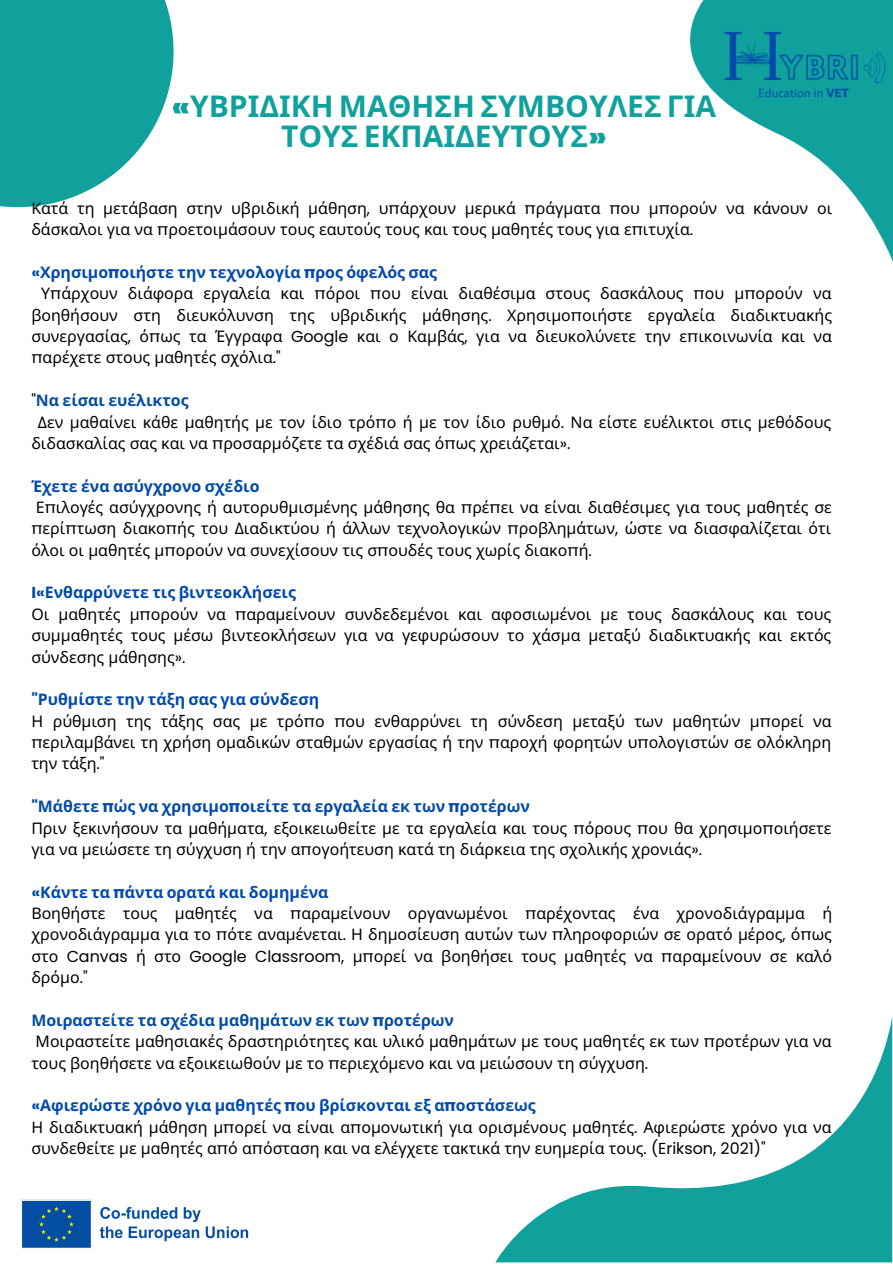
<style>
.page{position:relative;width:893px;height:1264px;background:#fff}
.page>*{position:absolute;margin:0;border:0;box-sizing:border-box;transform-origin:0 0}
.t1{font:700 30px/30.3px "Noto Sans";color:#10a19d;text-align:center}
.t2{font:15.9px/21.3px "Noto Sans";color:#000}
.t3{font:700 15.9px "Noto Sans";color:#014aad}
.t4{font:700 15.9px "Noto Sans";color:#044ea2}
.s1{font-family:"Poppins";font-weight:900}
.s2{font-family:"Poppins"}
.s3{font-family:"Poppins";font-weight:400;color:#000}
</style>
<div class="page">
<svg style="left:495px;top:1018px;width:397px;height:244px"></svg>
<svg style="left:690px;top:0;width:202px;height:260px"></svg>
<svg style="left:0;top:0;width:173px;height:207px;background:#32aeab"></svg>
<img style="left:710px;top:0;width:182px;height:153px">
<img style="left:21px;top:1199px;width:228px;height:49px">
<p class="t1" style="left:171px;top:90px;width:546px"><span class="s1">«</span>ΥΒΡΙΔΙΚΗ ΜΑΘΗΣΗ ΣΥΜΒΟΥΛΕΣ ΓΙΑ<br>ΤΟΥΣ ΕΚΠΑΙΔΕΥΤΟΥΣ<span class="s1">»</span></p>
<p class="t2" style="left:31px;top:197px;width:802px">Κατά τη μετάβαση στην υβριδική μάθηση<span class="s2">,</span> υ<span class="s2">π</span>άρχουν μερικά <span class="s2">π</span>ράγματα <span class="s2">π</span>ου μ<span class="s2">π</span>ορούν να κάνουν οι δάσκαλοι για να <span class="s2">π</span>ροετοιμάσουν τους εαυτούς τους και τους μαθητές τους για ε<span class="s2">π</span>ιτυχία<span class="s2">.</span></p>
<p class="t3" style="left:31px;top:261px;width:407px"><span class="s2">«</span>Χρησιμο<span class="s2">π</span>οιήστε την τεχνολογία <span class="s2">π</span>ρος όφελός σας</p>
<p class="t2" style="left:31px;top:282px;width:802px;text-align:justify;text-indent:10px">Υ<span class="s2">π</span>άρχουν διάφορα εργαλεία και <span class="s2">π</span>όροι <span class="s2">π</span>ου είναι διαθέσιμα στους δασκάλους <span class="s2">π</span>ου μ<span class="s2">π</span>ορούν να βοηθήσουν στη διευκόλυνση της υβριδικής μάθησης<span class="s2">.</span> Χρησιμο<span class="s2">π</span>οιήστε εργαλεία διαδικτυακής συνεργασίας<span class="s2">,</span> ό<span class="s2">π</span>ως τα Έγγραφα <span class="s2">Google</span> και ο Καμβάς<span class="s2">,</span> για να διευκολύνετε την ε<span class="s2">π</span>ικοινωνία και να <span class="s2">π</span>αρέχετε στους μαθητές σχόλια<span class="s2">."</span></p>
<p class="t4" style="left:31px;top:389px;width:159px"><span class="s3">"</span>Να είσαι ευέλικτος</p>
<p class="t2" style="left:31px;top:411px;width:801px;text-indent:6px">Δεν μαθαίνει κάθε μαθητής με τον ίδιο τρό<span class="s2">π</span>ο ή με τον ίδιο ρυθμό<span class="s2">.</span> Να είστε ευέλικτοι στις μεθόδους διδασκαλίας σας και να <span class="s2">π</span>ροσαρμόζετε τα σχέδιά σας ό<span class="s2">π</span>ως χρειάζεται<span class="s2">».</span></p>
<p class="t3" style="left:31px;top:474px;width:230px">Έχετε ένα ασύγχρονο σχέδιο</p>
<p class="t2" style="left:31px;top:496px;width:802px;text-align:justify">Ε<span class="s2">π</span>ιλογές ασύγχρονης ή αυτορυθμισμένης μάθησης θα <span class="s2">π</span>ρέ<span class="s2">π</span>ει να είναι διαθέσιμες για τους μαθητές σε <span class="s2">π</span>ερί<span class="s2">π</span>τωση διακο<span class="s2">π</span>ής του Διαδικτύου ή άλλων τεχνολογικών <span class="s2">π</span>ροβλημάτων<span class="s2">,</span> ώστε να διασφαλίζεται ότι όλοι οι μαθητές μ<span class="s2">π</span>ορούν να συνεχίσουν τις σ<span class="s2">π</span>ουδές τους χωρίς διακο<span class="s2">π</span>ή<span class="s2">.</span></p>
<p class="t3" style="left:31px;top:581px;width:266px"><span class="s2">I«</span>Ενθαρρύνετε τις βιντεοκλήσεις</p>
<p class="t2" style="left:31px;top:603px;width:801px;text-align:justify">Οι μαθητές μ<span class="s2">π</span>ορούν να <span class="s2">π</span>αραμείνουν συνδεδεμένοι και αφοσιωμένοι με τους δασκάλους και τους συμμαθητές τους μέσω βιντεοκλήσεων για να γεφυρώσουν το χάσμα μεταξύ διαδικτυακής και εκτός σύνδεσης μάθησης<span class="s2">».</span></p>
<p class="t3" style="left:31px;top:688px;width:289px"><span class="s2">"</span>Ρυθμίστε την τάξη σας για σύνδεση</p>
<p class="t2" style="left:31px;top:710px;width:801px;text-align:justify">Η ρύθμιση της τάξης σας με τρό<span class="s2">π</span>ο <span class="s2">π</span>ου ενθαρρύνει τη σύνδεση μεταξύ των μαθητών μ<span class="s2">π</span>ορεί να <span class="s2">π</span>εριλαμβάνει τη χρήση ομαδικών σταθμών εργασίας ή την <span class="s2">π</span>αροχή φορητών υ<span class="s2">π</span>ολογιστών σε ολόκληρη την τάξη<span class="s2">."</span></p>
<p class="t3" style="left:31px;top:795px;width:500px"><span class="s2">"</span>Μάθετε <span class="s2">π</span>ώς να χρησιμο<span class="s2">π</span>οιείτε τα εργαλεία εκ των <span class="s2">π</span>ροτέρων</p>
<p class="t2" style="left:31px;top:816px;width:801px">Πριν ξεκινήσουν τα μαθήματα<span class="s2">,</span> εξοικειωθείτε με τα εργαλεία και τους <span class="s2">π</span>όρους <span class="s2">π</span>ου θα χρησιμο<span class="s2">π</span>οιήσετε για να μειώσετε τη σύγχυση ή την α<span class="s2">π</span>ογοήτευση κατά τη διάρκεια της σχολικής χρονιάς<span class="s2">».</span></p>
<p class="t3" style="left:31px;top:880px;width:299px"><span class="s2">«</span>Κάντε τα <span class="s2">π</span>άντα ορατά και δομημένα</p>
<p class="t2" style="left:31px;top:902px;width:802px;text-align:justify">Βοηθήστε τους μαθητές να <span class="s2">π</span>αραμείνουν οργανωμένοι <span class="s2">π</span>αρέχοντας ένα χρονοδιάγραμμα ή χρονοδιάγραμμα για το <span class="s2">π</span>ότε αναμένεται<span class="s2">.</span> Η δημοσίευση αυτών των <span class="s2">π</span>ληροφοριών σε ορατό μέρος<span class="s2">,</span> ό<span class="s2">π</span>ως στο <span class="s2">Canvas</span> ή στο <span class="s2">Google Classroom,</span> μ<span class="s2">π</span>ορεί να βοηθήσει τους μαθητές να <span class="s2">π</span>αραμείνουν σε καλό δρόμο<span class="s2">."</span></p>
<p class="t4" style="left:31px;top:1008px;width:424px">Μοιραστείτε τα σχέδια μαθημάτων εκ των <span class="s2">π</span>ροτέρων</p>
<p class="t2" style="left:31px;top:1030px;width:801px">Μοιραστείτε μαθησιακές δραστηριότητες και υλικό μαθημάτων με τους μαθητές εκ των <span class="s2">π</span>ροτέρων για να τους βοηθήσετε να εξοικειωθούν με το <span class="s2">π</span>εριεχόμενο και να μειώσουν τη σύγχυση<span class="s2">.</span></p>
<p class="t3" style="left:31px;top:1094px;width:506px"><span class="s2">«</span>Αφιερώστε χρόνο για μαθητές <span class="s2">π</span>ου βρίσκονται εξ α<span class="s2">π</span>οστάσεως</p>
<p class="t2" style="left:31px;top:1115px;width:801px">Η διαδικτυακή μάθηση μ<span class="s2">π</span>ορεί να είναι α<span class="s2">π</span>ομονωτική για ορισμένους μαθητές<span class="s2">.</span> Αφιερώστε χρόνο για να συνδεθείτε με μαθητές α<span class="s2">π</span>ό α<span class="s2">π</span>όσταση και να ελέγχετε τακτικά την ευημερία τους<span class="s2">. (Erikson, 2021)"</span></p>
</div>
